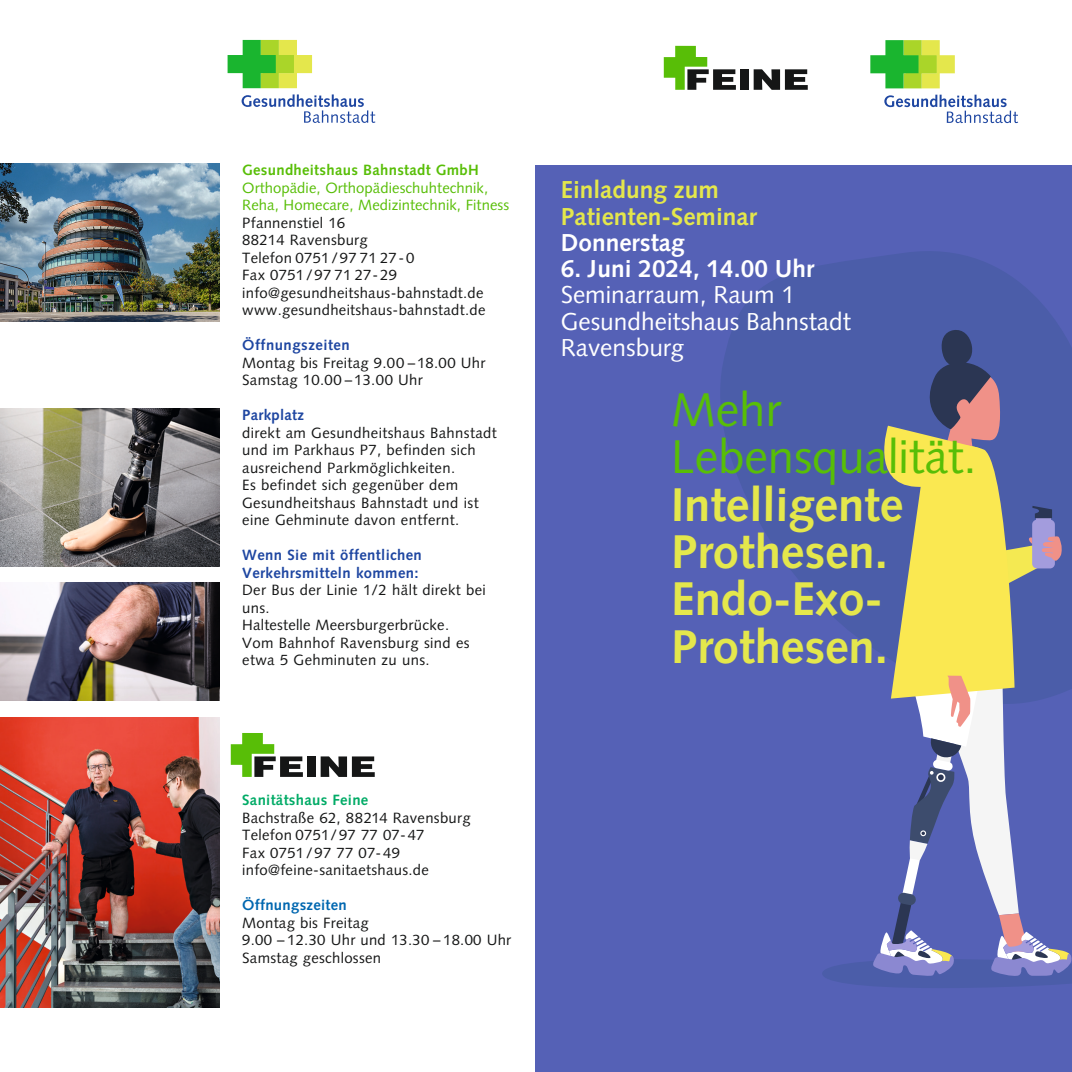
<style>
.page{position:relative;width:1072px;height:1072px;background:#fff}
.page>*{position:absolute;margin:0;border:0;box-sizing:border-box;transform-origin:0 0}
.t1{font:700 47.25px/47.2px "Syntax LT";letter-spacing:-.005em;color:#e4e74c}
.t2{font:47.25px/47.2px "Syntax LT";letter-spacing:-.005em;color:#58be07}
.t3{font:24.5px/26.2px "Syntax LT";color:#fff}
.t4{font:700 24.5px/26.2px "Syntax LT";color:#e4e74c}
.t5{font:700 24.5px "Syntax LT";color:#fff}
.t6{font:14.88px/17.5px "Syntax LT";letter-spacing:.02em;color:#151616}
.t7{font:14.88px/17.5px "Syntax LT";letter-spacing:.005em;color:#58be07}
.t8{font:700 14.88px/17.5px "Syntax LT";letter-spacing:.025em;color:#1e46a1}
.t9{font:700 14.88px "Syntax LT";letter-spacing:.02em;color:#58be07}
.t10{font:700 14.88px "Syntax LT";letter-spacing:.02em;color:#00ab66}
.t11{font:700 14.88px "Syntax LT";letter-spacing:.02em;color:#0067b0}
</style>
<div class="page">
<svg style="left:884px;top:95px;width:134px;height:28px"></svg>
<svg style="left:870px;top:40px;width:84px;height:48px"></svg>
<svg style="left:241px;top:94px;width:134px;height:29px"></svg>
<svg style="left:227px;top:40px;width:85px;height:48px"></svg>
<svg style="left:753px;top:69px;width:54px;height:21px"></svg>
<svg style="left:663px;top:46px;width:73px;height:44px"></svg>
<div style="left:740px;top:69px;width:8px;height:21px;background:#151616"></div>
<div style="left:536px;top:165px;width:535px;height:906px;background:#5561b6"></div>
<svg style="left:720px;top:251px;width:340px;height:354px;fill:#4b5da9"></svg>
<svg style="left:822px;top:328px;width:249px;height:660px"></svg>
<svg style="left:320px;top:756px;width:55px;height:21px"></svg>
<svg style="left:231px;top:733px;width:72px;height:44px"></svg>
<div style="left:307px;top:756px;width:9px;height:21px;background:#151616"></div>
<img style="left:0;top:164px;width:220px;height:157px">
<img style="left:0;top:717px;width:220px;height:290px">
<img style="left:0;top:408px;width:220px;height:158px">
<img style="left:0;top:582px;width:220px;height:118px">
<p class="t9" style="left:242px;top:161px;width:238px">Gesundheitshaus Bahnstadt GmbH</p>
<p class="t7" style="left:242px;top:179px;width:268px">Orthopädie, Orthopädieschuhtechnik,<br>Reha, Homecare, Medizintechnik, Fitness</p>
<p class="t6" style="left:242px;top:214px;width:245px">Pfannenstiel 16<br>88214 Ravensburg<br>Telefon 0751/97 71 27-0<br>Fax 0751/97 71 27-29 info@gesundheitshaus-bahnstadt.de www.gesundheitshaus-bahnstadt.de</p>
<p class="t8" style="left:242px;top:336px;width:109px">Öffnungszeiten</p>
<p class="t6" style="left:242px;top:354px;width:245px">Montag bis Freitag 9.00 –18.00 Uhr<br>Samstag 10.00 –13.00 Uhr</p>
<p class="t8" style="left:242px;top:406px;width:63px">Parkplatz</p>
<p class="t6" style="left:242px;top:424px;width:256px">direkt am Gesundheitshaus Bahnstadt und im Parkhaus P7, befinden sich ausreichend Parkmöglichkeiten.<br>Es befindet sich gegenüber dem Gesundheitshaus Bahnstadt und ist eine Gehminute davon entfernt.</p>
<p class="t8" style="left:242px;top:546px;width:181px">Wenn Sie mit öffentlichen<br>Verkehrsmitteln kommen:</p>
<p class="t6" style="left:242px;top:581px;width:245px">Der Bus der Linie 1/2 hält direkt bei uns.<br>Haltestelle Meersburgerbrücke.<br>Vom Bahnhof Ravensburg sind es etwa 5 Gehminuten zu uns.</p>
<h2 class="t4" style="left:561px;top:177px;width:198px">Einladung zum<br>Patienten-Seminar</h2>
<h2 class="t5" style="left:561px;top:228px;width:125px">Donnerstag</h2>
<h2 class="t5" style="left:561px;top:255px;width:255px">6. Juni 2024, 14.00 Uhr</h2>
<h2 class="t3" style="left:561px;top:282px;width:292px">Seminarraum, Raum 1<br>Gesundheitshaus Bahnstadt<br>Ravensburg</h2>
<h1 class="t2" style="left:671px;top:386px;width:307px">Mehr<br>Lebensqualität.</h1>
<h1 class="t1" style="left:671px;top:481px;width:234px">Intelligente<br>Prothesen.<br>Endo-Exo-<br>Prothesen.</h1>
<p class="t10" style="left:242px;top:791px;width:128px">Sanitätshaus Feine</p>
<p class="t6" style="left:242px;top:808px;width:230px">Bachstraße 62, 88214 Ravensburg<br>Telefon 0751/97 77 07-47<br>Fax 0751/97 77 07-49 info@feine-sanitaetshaus.de</p>
<p class="t11" style="left:242px;top:896px;width:106px">Öffnungszeiten</p>
<p class="t6" style="left:242px;top:913px;width:270px">Montag bis Freitag<br>9.00 – 12.30 Uhr und 13.30 – 18.00 Uhr<br>Samstag geschlossen</p>
</div>
